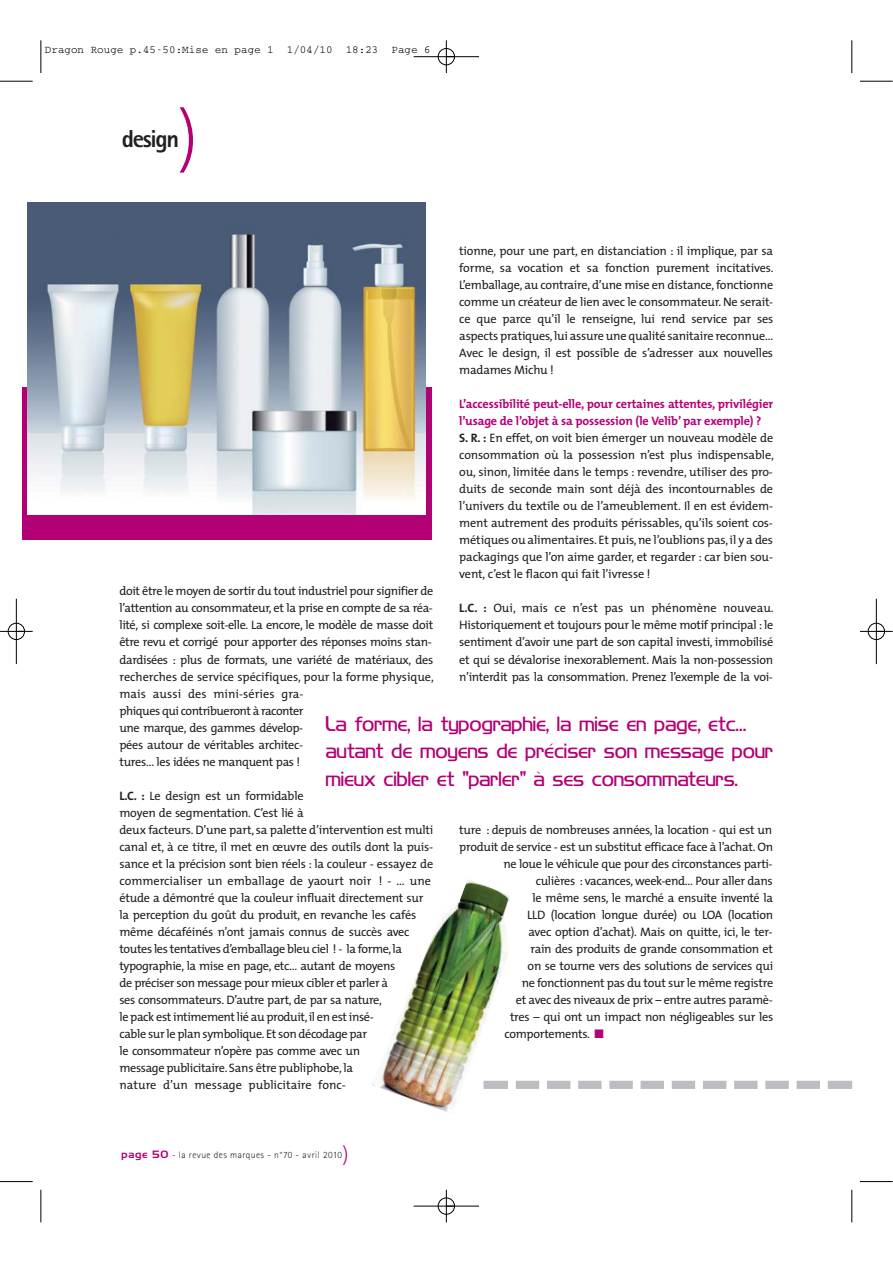
<style>
.page{position:relative;width:893px;height:1263px;background:#fff}
.page>*{position:absolute;margin:0;border:0;box-sizing:border-box;transform-origin:0 0}
.t1{font:300 68.1px "The Mix";color:#b30075}
.t2{font:800 24.45px "Rotis Sans Serif";letter-spacing:-.055em;color:#231f20}
.t3{font:19.05px/27.3px "Hancock Park Light Laser";color:#b30075}
.t4{font:12.3px/17.1px "The Mix";letter-spacing:-.025em;color:#231f20}
.t5{font:10.95px "Courier";color:#000}
.t6{font:300 9.6px "Rotis Sans Serif";letter-spacing:.05em;color:#231f20}
.s1{font-weight:700;color:#b30075}
.s2{font-weight:700}
.s3{color:#b30075}
.s4{font-family:"Hancock Park Laser";font-weight:400;color:#b30075}
.s5{font-family:"The Mix"}
.s6{font-family:"The Mix";font-size:20.4px;color:#b30075}
</style>
<div class="page">
<svg style="left:515px;top:1081px;width:313px;height:8px"></svg>
<div style="left:828px;top:1081px;width:24px;height:8px;background:#bbbdc0"></div>
<div style="left:22px;top:387px;width:410px;height:153px;background:#b30075"></div>
<img style="left:27px;top:203px;width:398px;height:311px">
<img style="left:372px;top:879px;width:138px;height:233px">
<hr style="left:41px;top:40px;width:1px;height:33px;background:#000">
<hr style="left:0;top:81px;width:33px;height:1px;background:#000">
<hr style="left:851px;top:40px;width:1px;height:33px;background:#000">
<hr style="left:860px;top:81px;width:32px;height:1px;background:#000">
<hr style="left:41px;top:1190px;width:1px;height:32px;background:#000">
<hr style="left:0;top:1181px;width:33px;height:1px;background:#000">
<hr style="left:851px;top:1190px;width:1px;height:32px;background:#000">
<hr style="left:860px;top:1181px;width:32px;height:1px;background:#000">
<div style="left:438px;top:1198px;width:17px;height:17px;border:1px solid #fff;border-radius:50%"></div>
<hr style="left:414px;top:56px;width:65px;height:1px;background:#000">
<hr style="left:414px;top:1206px;width:65px;height:1px;background:#000">
<hr style="left:16px;top:599px;width:1px;height:65px;background:#000">
<hr style="left:876px;top:599px;width:1px;height:65px;background:#000">
<hr style="left:446px;top:40px;width:1px;height:33px;background:#000">
<hr style="left:446px;top:1190px;width:1px;height:32px;background:#000">
<hr style="left:0;top:631px;width:33px;height:1px;background:#000">
<hr style="left:860px;top:631px;width:33px;height:1px;background:#000">
<div style="left:438px;top:48px;width:17px;height:17px;border:1px solid #000;border-radius:50%"></div>
<div style="left:438px;top:1198px;width:17px;height:16px;border:1px solid #000;border-radius:50%"></div>
<div style="left:8px;top:623px;width:17px;height:17px;border:1px solid #000;border-radius:50%"></div>
<div style="left:868px;top:623px;width:17px;height:17px;border:1px solid #000;border-radius:50%"></div>
<p class="t5" style="left:45px;top:46px;width:387px">Dragon Rouge p.45-50:Mise en page 1 1/04/10 18:23 Page 6</p>
<h1 class="t1" style="left:178px;top:110px;width:22px">)</h1>
<h2 class="t2" style="left:122px;top:130px;width:59px">design</h2>
<p class="t4" style="left:459px;top:243px;width:316px;text-align:justify">tionne, pour une part, en distanciation : il implique, par sa forme, sa vocation et sa fonction purement incitatives.<br>L’emballage, au contraire, d’une mise en distance, fonctionne comme un créateur de lien avec le consommateur. Ne serait&shy;ce que parce qu’il le renseigne, lui rend service par ses aspects pratiques,lui assure une qualité sanitaire reconnue… Avec le design, il est possible de s’adresser aux nouvelles madames Michu !</p>
<p class="t4" style="left:459px;top:397px;width:316px"><span class="s1">L’accessibilité peut-elle, pour certaines attentes, privilégier l’usage de l’objet à sa possession (le Velib’ par exemple) ?<br></span><span class="s2">S. R. :</span> En effet, on voit bien émerger un nouveau modèle de consommation où la possession n’est plus indispensable, ou, sinon, limitée dans le temps : revendre, utiliser des pro&shy;duits de seconde main sont déjà des incontournables de l’univers du textile ou de l’ameublement. Il en est évidem&shy;ment autrement des produits périssables, qu’ils soient cos&shy;métiques ou alimentaires. Et puis,ne l’oublions pas,il y a des packagings que l’on aime garder, et regarder : car bien sou&shy;vent, c’est le flacon qui fait l’ivresse !</p>
<p class="t4" style="left:459px;top:601px;width:316px;text-align:justify"><span class="s2">L.C. :</span> Oui, mais ce n’est pas un phénomène nouveau.<br>Historiquement et toujours pour le même motif principal : le sentiment d’avoir une part de son capital investi, immobilisé et qui se dévalorise inexorablement. Mais la non-possession n’interdit pas la consommation. Prenez l’exemple de la voi-</p>
<p class="t4" style="left:119px;top:584px;width:316px">doit être le moyen de sortir du tout industriel pour signifier de l’attention au consommateur, et la prise en compte de sa réa&shy;lité, si complexe soit-elle. La encore, le modèle de masse doit être revu et corrigé pour apporter des réponses moins stan&shy;dardisées : plus de formats, une variété de matériaux, des recherches de service spécifiques, pour la forme physique, mais aussi des mini-séries gra-<br>phiques qui contribueront à raconter<br>une marque, des gammes dévelop-<br>pées autour de véritables architec-<br>tures… les idées ne manquent pas !</p>
<p class="t4" style="left:119px;top:788px;width:315px"><span class="s2">L.C. :</span> Le design est un formidable<br>moyen de segmentation. C’est lié à<br>deux facteurs. D’une part, sa palette d’intervention est multi canal et, à ce titre, il met en œuvre des outils dont la puis&shy;sance et la précision sont bien réels : la couleur - essayez de commercialiser un emballage de yaourt noir ! - … une étude a démontré que la couleur influait directement sur la perception du goût du produit, en revanche les cafés même décaféinés n’ont jamais connus de succès avec toutes les tentatives d’emballage bleu ciel ! - la forme,la typographie, la mise en page, etc… autant de moyens<br>de préciser son message pour mieux cibler et parler à<br>ses consommateurs. D’autre part, de par sa nature,<br>le pack est intimement lié au produit,il en est insé-<br>cable sur le plan symbolique. Et son décodage par<br>le consommateur n’opère pas comme avec un<br>message publicitaire. Sans être publiphobe,la<br>nature d’un message publicitaire fonc-</p>
<h3 class="t3" style="left:326px;top:711px;width:449px">La forme, la typographie, la mise en page, etc… autant de moyens de préciser son message pour mieux cibler et "parler" à ses consommateurs.</h3>
<p class="t4" style="left:459px;top:822px;width:314px">ture : depuis de nombreuses années, la location - qui est un</p>
<p class="t4" style="left:459px;top:839px;width:315px">produit de service - est un substitut efficace face à l’achat. On</p>
<p class="t4" style="left:503px;top:856px;width:270px">ne loue le véhicule que pour des circonstances parti-</p>
<p class="t4" style="left:536px;top:873px;width:238px">culières : vacances, week-end… Pour aller dans</p>
<p class="t4" style="left:533px;top:890px;width:242px">le même sens, le marché a ensuite inventé la</p>
<p class="t4" style="left:527px;top:907px;width:247px">LLD (location longue durée) ou LOA (location</p>
<p class="t4" style="left:528px;top:924px;width:245px">avec option d’achat). Mais on quitte, ici, le ter-</p>
<p class="t4" style="left:531px;top:941px;width:244px">rain des produits de grande consommation et</p>
<p class="t4" style="left:528px;top:958px;width:247px">on se tourne vers des solutions de services qui</p>
<p class="t4" style="left:522px;top:975px;width:253px">ne fonctionnent pas du tout sur le même registre</p>
<p class="t4" style="left:516px;top:992px;width:258px">et avec des niveaux de prix – entre autres paramè-</p>
<p class="t4" style="left:510px;top:1009px;width:265px">tres – qui ont un impact non négligeables sur les</p>
<p class="t4" style="left:504px;top:1027px;width:101px">comportements. <span class="s3">■</span></p>
<p class="t6" style="left:122px;top:1152px;width:228px"><span class="s4">page 50</span> <span class="s5">-</span> la revue des marques - n°70 - avril 2010<span class="s6">)</span></p>
</div>
